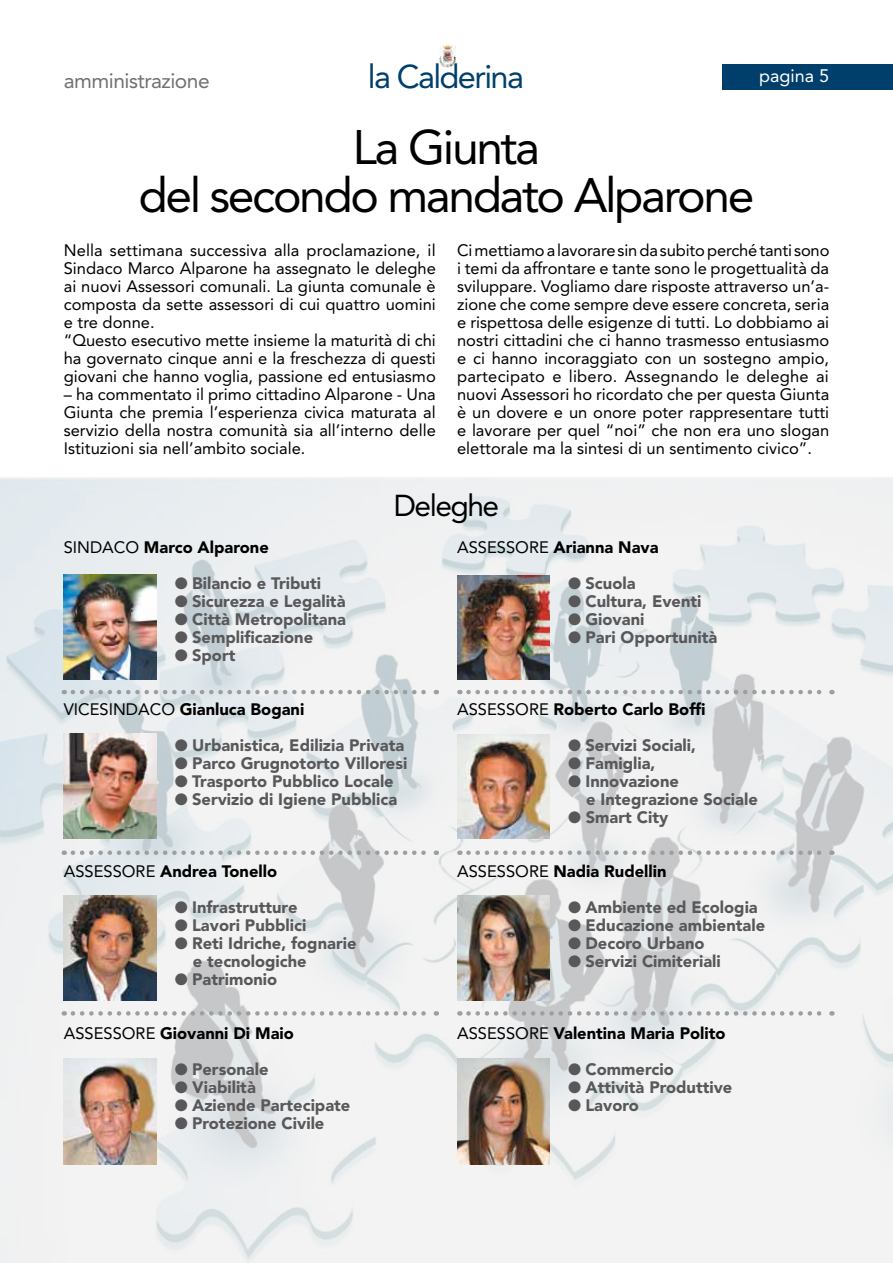
<style>
.page{position:relative;width:893px;height:1263px;background:#fff}
.page>*{position:absolute;margin:0;border:0;box-sizing:border-box;transform-origin:0 0}
.t1{font:48px/48px "Avenir LT Std";letter-spacing:-.05em;color:#000;text-align:center}
.t2{font:32.7px "Avenir LT Std";letter-spacing:-.05em;color:#003f6c}
.t3{font:30px "Avenir LT Std";letter-spacing:-.05em;color:#000}
.t4{font:21px "Avenir LT Std";letter-spacing:-.025em;color:#707172}
.t5{font:18px "Avenir LT Std";color:#fff}
.t6{font:16.5px/18px "Avenir LT Std";color:#000;text-align:justify}
.t7{font:900 16.5px/18px "Avenir LT Std";color:#58585a}
.t8{font:900 16.5px "Avenir LT Std";color:#000}
</style>
<div class="page">
<img style="left:0;top:477px;width:893px;height:786px">
<img style="left:439px;top:45px;width:16px;height:22px">
<div style="left:723px;top:64px;width:170px;height:25px;background:#003f6c"></div>
<img style="left:64px;top:733px;width:92px;height:106px">
<img style="left:64px;top:574px;width:92px;height:106px">
<img style="left:457px;top:575px;width:93px;height:105px">
<img style="left:457px;top:895px;width:93px;height:105px">
<img style="left:64px;top:895px;width:92px;height:105px">
<img style="left:457px;top:735px;width:93px;height:104px">
<img style="left:457px;top:1059px;width:93px;height:105px">
<img style="left:64px;top:1059px;width:92px;height:105px">
<svg style="left:73px;top:690px;width:364px;height:4px"></svg>
<svg style="left:73px;top:850px;width:364px;height:5px"></svg>
<svg style="left:73px;top:1011px;width:364px;height:5px"></svg>
<svg style="left:468px;top:690px;width:364px;height:4px"></svg>
<svg style="left:468px;top:850px;width:364px;height:5px"></svg>
<svg style="left:468px;top:1011px;width:364px;height:5px"></svg>
<p class="t4" style="left:64px;top:69px;width:147px">amministrazione</p>
<h2 class="t2" style="left:368px;top:58px;width:158px">la Calderina</h2>
<p class="t5" style="left:759px;top:65px;width:72px">pagina 5</p>
<h1 class="t1" style="left:139px;top:123px;width:617px">La Giunta<br>del secondo mandato Alparone</h1>
<p class="t6" style="left:64px;top:242px;width:374px;text-align:left">Nella settimana successiva alla proclamazione, il Sindaco Marco Alparone ha assegnato le deleghe ai nuovi Assessori comunali. La giunta comunale è composta da sette assessori di cui quattro uomini e tre donne.<br>“Questo esecutivo mette insieme la maturità di chi ha governato cinque anni e la freschezza di questi giovani che hanno voglia, passione ed entusiasmo</p>
<p class="t6" style="left:64px;top:386px;width:374px">– ha commentato il primo cittadino Alparone - Una Giunta che premia l’esperienza civica maturata al servizio della nostra comunità sia all’interno delle Istituzioni sia nell’ambito sociale.</p>
<p class="t6" style="left:457px;top:242px;width:374px">Ci mettiamo a lavorare sin da subito perché tanti sono i temi da affrontare e tante sono le progettualità da sviluppare. Vogliamo dare risposte attraverso un’a&shy;zione che come sempre deve essere concreta, seria e rispettosa delle esigenze di tutti. Lo dobbiamo ai nostri cittadini che ci hanno trasmesso entusiasmo e ci hanno incoraggiato con un sostegno ampio, partecipato e libero. Assegnando le deleghe ai nuovi Assessori ho ricordato che per questa Giunta è un dovere e un onore poter rappresentare tutti e lavorare per quel “noi” che non era uno slogan elettorale ma la sintesi di un sentimento civico”.</p>
<h3 class="t3" style="left:394px;top:488px;width:107px">Deleghe</h3>
<p class="t6" style="left:64px;top:538px;width:21px">Sindaco</p>
<p class="t8" style="left:144px;top:537px;width:126px">Marco Alparone</p>
<p class="t7" style="left:175px;top:574px;width:148px">● Bilancio e Tributi</p>
<p class="t7" style="left:175px;top:592px;width:172px">● Sicurezza e Legalità</p>
<p class="t7" style="left:175px;top:610px;width:173px">● Città Metropolitana</p>
<p class="t7" style="left:175px;top:628px;width:140px">● Semplificazione</p>
<p class="t7" style="left:175px;top:646px;width:62px">● Sport</p>
<p class="t6" style="left:64px;top:700px;width:21px">Vicesindaco</p>
<p class="t8" style="left:180px;top:699px;width:126px">Gianluca Bogani</p>
<p class="t7" style="left:175px;top:736px;width:231px">● Urbanistica, Edilizia Privata</p>
<p class="t7" style="left:175px;top:754px;width:234px">● Parco Grugnotorto Villoresi</p>
<p class="t7" style="left:175px;top:772px;width:220px">● Trasporto Pubblico Locale</p>
<p class="t7" style="left:175px;top:790px;width:224px">● Servizio di Igiene Pubblica</p>
<p class="t6" style="left:64px;top:862px;width:23px">Assessore</p>
<p class="t8" style="left:160px;top:861px;width:119px">Andrea Tonello</p>
<p class="t7" style="left:175px;top:898px;width:124px">● Infrastrutture</p>
<p class="t7" style="left:175px;top:916px;width:133px">● Lavori Pubblici</p>
<p class="t7" style="left:193px;top:934px;width:165px;text-indent:-18px">● Reti Idriche, fognarie e tecnologiche</p>
<p class="t7" style="left:175px;top:970px;width:104px">● Patrimonio</p>
<p class="t6" style="left:64px;top:1024px;width:23px">Assessore</p>
<p class="t8" style="left:160px;top:1023px;width:135px">Giovanni Di Maio</p>
<p class="t7" style="left:175px;top:1060px;width:95px">● Personale</p>
<p class="t7" style="left:175px;top:1078px;width:83px">● Viabilità</p>
<p class="t7" style="left:175px;top:1096px;width:177px">● Aziende Partecipate</p>
<p class="t7" style="left:175px;top:1114px;width:151px">● Protezione Civile</p>
<p class="t6" style="left:457px;top:538px;width:23px">Assessore</p>
<p class="t8" style="left:553px;top:537px;width:107px">Arianna Nava</p>
<p class="t7" style="left:568px;top:574px;width:69px">● Scuola</p>
<p class="t7" style="left:568px;top:592px;width:135px">● Cultura, Eventi</p>
<p class="t7" style="left:568px;top:610px;width:78px">● Giovani</p>
<p class="t7" style="left:568px;top:628px;width:151px">● Pari Opportunità</p>
<p class="t6" style="left:457px;top:700px;width:23px">Assessore</p>
<p class="t8" style="left:553px;top:699px;width:154px">Roberto Carlo Boffi</p>
<p class="t7" style="left:568px;top:736px;width:129px">● Servizi Sociali,</p>
<p class="t7" style="left:568px;top:754px;width:89px">● Famiglia,</p>
<p class="t7" style="left:586px;top:772px;width:173px;text-indent:-18px">● Innovazione<br>e Integrazione Sociale</p>
<p class="t7" style="left:568px;top:808px;width:102px">● Smart City</p>
<p class="t6" style="left:457px;top:862px;width:23px">Assessore</p>
<p class="t8" style="left:553px;top:861px;width:115px">Nadia Rudellin</p>
<p class="t7" style="left:568px;top:898px;width:191px">● Ambiente ed Ecologia</p>
<p class="t7" style="left:568px;top:916px;width:198px">● Educazione ambientale</p>
<p class="t7" style="left:568px;top:934px;width:138px">● Decoro Urbano</p>
<p class="t7" style="left:568px;top:952px;width:154px">● Servizi Cimiteriali</p>
<p class="t6" style="left:457px;top:1024px;width:23px">Assessore</p>
<p class="t8" style="left:553px;top:1023px;width:174px">Valentina Maria Polito</p>
<p class="t7" style="left:568px;top:1060px;width:107px">● Commercio</p>
<p class="t7" style="left:568px;top:1078px;width:166px">● Attività Produttive</p>
<p class="t7" style="left:568px;top:1096px;width:72px">● Lavoro</p>
</div>
